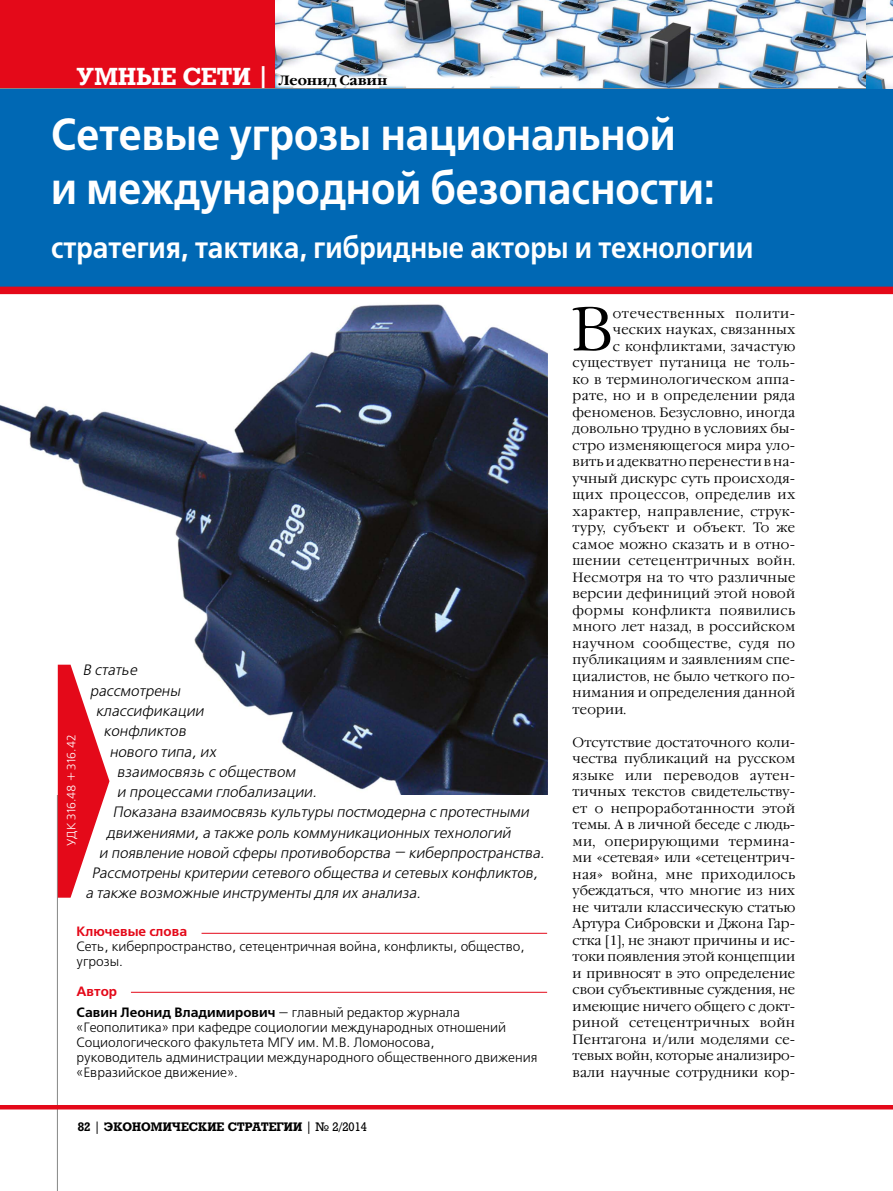
<style>
.page{position:relative;width:893px;height:1191px;background:#fff}
.page>*{position:absolute;margin:0;border:0;box-sizing:border-box;transform-origin:0 0}
.t1{font:300 60.6px "Garamond C";color:#000}
.t2{font:700 45px/54px "Free Set C";color:#fff;scale:.9 1}
.t3{font:700 30px "Free Set C";color:#fff;scale:.9 1}
.t4{font:italic 15px "Free Set C";color:#000}
.t5{font:300 13.5px/16.5px "Garamond C";letter-spacing:.02em;color:#000;text-align:justify}
.t6{font:13.5px/15px "Free Set C";color:#000}
.t7{font:700 13.5px "Garamond C";letter-spacing:-.005em;color:#000}
.t8{font:300 13.5px "Garamond C";letter-spacing:.045em;color:#000}
.t9{font:700 13.5px "Free Set C";color:#e40919}
.t10{font:700 12px "Rodeo";color:#000}
.t11{font:12px "Free Set C";color:#fff}
.s1{font-family:"Rodeo";font-size:24px;color:#fff}
.s2{font-weight:700}
.s3{font-weight:400}
</style>
<div class="page">
<img style="left:275px;top:0;width:592px;height:88px">
<div style="left:0;top:0;width:275px;height:89px;background:#e40919"></div>
<hr style="left:57px;top:88px;width:1px;height:1103px;background:#868786">
<hr style="left:0;top:1105px;width:893px;height:4px;background:#e40919">
<div style="left:275px;top:74px;width:304px;height:14px;background:#fff"></div>
<hr style="left:0;top:88px;width:893px;height:1px;background:#868786">
<img style="left:867px;top:0;width:26px;height:88px">
<img style="left:0;top:294px;width:547px;height:500px">
<div style="left:0;top:89px;width:893px;height:203px;background:#0068b4"></div>
<div style="left:0;top:287px;width:889px;height:7px;background:#e40919"></div>
<hr style="left:131px;top:992px;width:416px;height:1px;background:#e40919">
<hr style="left:202px;top:933px;width:345px;height:1px;background:#e40919">
<svg style="left:58px;top:664px;width:51px;height:233px"></svg>
<p class="t7" style="left:77px;top:73px;width:312px"><span class="s1">УМНЫЕ СЕТИ |</span> Леонид Савин</p>
<h2 class="t2" style="left:51px;top:108px;width:739px">Сетевые угрозы национальной<br>и международной безопасности:</h2>
<h3 class="t3" style="left:51px;top:230px;width:782px">стратегия, тактика, гибридные акторы и технологии</h3>
<p class="t4" style="left:82px;top:662px;width:59px">В статье</p>
<p class="t4" style="left:90px;top:682px;width:95px">рассмотрены</p>
<p class="t4" style="left:96px;top:703px;width:113px">классификации</p>
<p class="t4" style="left:103px;top:723px;width:87px">конфликтов</p>
<p class="t4" style="left:109px;top:743px;width:111px">нового типа,их</p>
<p class="t4" style="left:117px;top:763px;width:183px">взаимосвязь с обществом</p>
<p class="t4" style="left:117px;top:784px;width:204px">и процессами глобализации.</p>
<p class="t4" style="left:112px;top:804px;width:421px">Показана взаимосвязь культуры постмодерна с протестными</p>
<p class="t4" style="left:106px;top:824px;width:409px">движениями,а также роль коммуникационных технологий</p>
<p class="t4" style="left:99px;top:844px;width:450px">и появление новой сферы противоборства — киберпространства.</p>
<p class="t4" style="left:91px;top:865px;width:451px">Рассмотрены критерии сетевого общества и сетевых конфликтов,</p>
<p class="t4" style="left:85px;top:885px;width:340px">а также возможные инструменты для их анализа.</p>
<p class="t11" style="left:65px;top:846px;width:112px;rotate:-90deg">УДК 316.48 + 316.42</p>
<p class="t9" style="left:77px;top:924px;width:112px">Ключевые слова</p>
<p class="t6" style="left:77px;top:939px;width:450px">Сеть, киберпространство, сетецентричная война, конфликты, общество, угрозы.</p>
<p class="t9" style="left:77px;top:983px;width:42px">Автор</p>
<p class="t6" style="left:77px;top:1005px;width:462px"><span class="s2">Савин Леонид Владимирович</span> — главный редактор журнала «Геополитика» при кафедре социологии международных отношений Социологического факультета МГУ им. М.В. Ломоносова,<br>руководитель администрации международного общественного движения «Евразийское движение».</p>
<p class="t10" style="left:78px;top:1119px;width:291px">82 <span class="s3">|</span> ЭКОНОМИЧЕСКИЕ СТРАТЕГИИ <span class="s3">| № 2/2014</span></p>
<h1 class="t1" style="left:570px;top:296px;width:44px">В</h1>
<p class="t8" style="left:613px;top:305px;width:184px">отечественных полити-</p>
<p class="t5" style="left:613px;top:321px;width:184px">ческих науках, связанных</p>
<p class="t5" style="left:613px;top:338px;width:184px">с конфликтами, зачастую</p>
<p class="t5" style="left:573px;top:354px;width:224px">существует путаница не толь-</p>
<p class="t5" style="left:573px;top:371px;width:224px">ко в терминологическом аппа-</p>
<p class="t5" style="left:573px;top:387px;width:224px">рате, но и в определении ряда</p>
<p class="t5" style="left:573px;top:404px;width:224px">феноменов. Безусловно, иногда</p>
<p class="t5" style="left:573px;top:420px;width:224px">довольно трудно в условиях бы-</p>
<p class="t5" style="left:573px;top:437px;width:224px">стро изменяющегося мира уло-</p>
<p class="t5" style="left:573px;top:453px;width:224px">вить и адекватно перенести в на-</p>
<p class="t5" style="left:573px;top:470px;width:224px">учный дискурс суть происходя-</p>
<p class="t5" style="left:573px;top:486px;width:224px">щих процессов, определив их</p>
<p class="t5" style="left:573px;top:503px;width:224px">характер, направление, струк-</p>
<p class="t5" style="left:573px;top:519px;width:224px">туру, субъект и объект. То же</p>
<p class="t5" style="left:573px;top:536px;width:224px">самое можно сказать и в отно-</p>
<p class="t5" style="left:573px;top:552px;width:224px">шении сетецентричных войн.</p>
<p class="t5" style="left:573px;top:569px;width:224px">Несмотря на то что различные</p>
<p class="t5" style="left:573px;top:585px;width:224px">версии дефиниций этой новой</p>
<p class="t5" style="left:573px;top:602px;width:224px">формы конфликта появились</p>
<p class="t5" style="left:573px;top:618px;width:224px">много лет назад, в российском</p>
<p class="t5" style="left:573px;top:635px;width:224px">научном сообществе, судя по</p>
<p class="t5" style="left:573px;top:651px;width:224px">публикациям и заявлениям спе-</p>
<p class="t5" style="left:573px;top:668px;width:224px">циалистов, не было четкого по-</p>
<p class="t5" style="left:573px;top:684px;width:224px">нимания и определения данной</p>
<p class="t5" style="left:573px;top:701px;width:55px">теории.</p>
<p class="t5" style="left:573px;top:734px;width:224px">Отсутствие достаточного коли&shy;чества публикаций на русском языке или переводов аутен&shy;тичных текстов свидетельству&shy;ет о непроработанности этой темы. А в личной беседе с людь&shy;ми, оперирующими термина&shy;ми «сетевая» или «сетецентрич&shy;ная» война, мне приходилось убеждаться, что многие из них не читали классическую статью Артура Сибровски и Джона Гар&shy;стка [1], не знают причины и ис&shy;токи появления этой концепции и привносят в это определение свои субъективные суждения, не имеющие ничего общего с докт&shy;риной сетецентричных войн Пентагона и/или моделями се&shy;тевых войн, которые анализиро&shy;вали научные сотрудники кор-</p>
</div>
